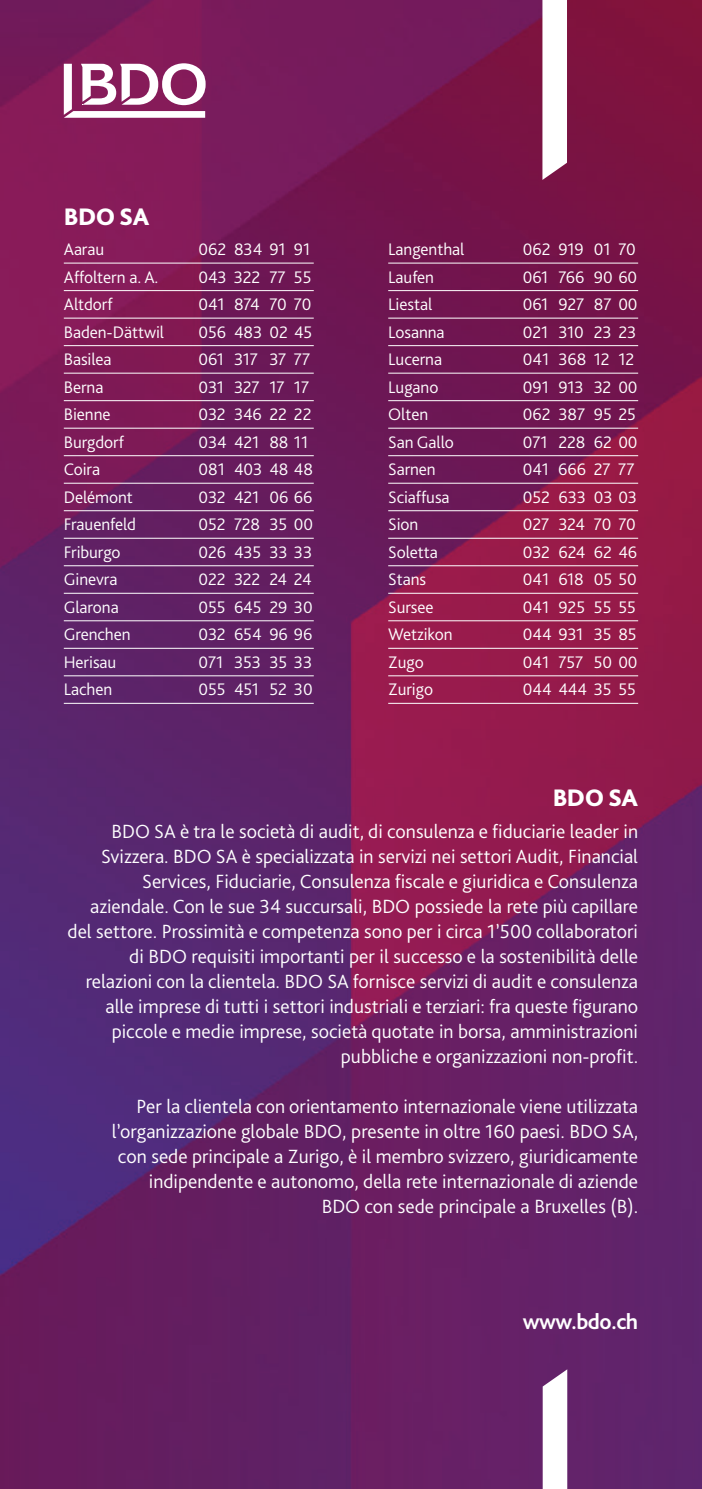
<style>
.page{position:relative;width:702px;height:1489px;background:#fff}
.page>*{position:absolute;margin:0;border:0;box-sizing:border-box;transform-origin:0 0}
.t1{font:800 25px "Bliss Pro";letter-spacing:-.02em;color:#fff}
.t2{font:700 22.5px "Bliss Pro";letter-spacing:-.025em;color:#fff}
.t3{font:300 20px/25px "Bliss Pro";color:#fff;text-align:right}
.t4{font:300 17.5px "Bliss Pro";letter-spacing:-.005em;color:#fff}
</style>
<div class="page">
<img style="left:0;top:0;width:702px;height:1488px">
<svg style="left:542px;top:0;width:25px;height:180px"></svg>
<svg style="left:542px;top:1369px;width:25px;height:119px"></svg>
<hr style="left:64px;top:262px;width:250px;height:1px;background:#fff">
<hr style="left:64px;top:290px;width:250px;height:1px;background:#fff">
<hr style="left:64px;top:317px;width:250px;height:1px;background:#fff">
<hr style="left:64px;top:345px;width:250px;height:1px;background:#fff">
<hr style="left:64px;top:372px;width:250px;height:1px;background:#fff">
<hr style="left:64px;top:400px;width:250px;height:1px;background:#fff">
<hr style="left:64px;top:427px;width:250px;height:1px;background:#fff">
<hr style="left:64px;top:455px;width:250px;height:1px;background:#fff">
<hr style="left:64px;top:482px;width:250px;height:1px;background:#fff">
<hr style="left:64px;top:510px;width:250px;height:1px;background:#fff">
<hr style="left:64px;top:537px;width:250px;height:1px;background:#fff">
<hr style="left:64px;top:565px;width:250px;height:1px;background:#fff">
<hr style="left:64px;top:592px;width:250px;height:1px;background:#fff">
<hr style="left:64px;top:620px;width:250px;height:1px;background:#fff">
<hr style="left:64px;top:647px;width:250px;height:1px;background:#fff">
<hr style="left:64px;top:675px;width:250px;height:1px;background:#fff">
<hr style="left:64px;top:702px;width:250px;height:1px;background:#fff">
<hr style="left:388px;top:262px;width:250px;height:1px;background:#fff">
<hr style="left:388px;top:290px;width:250px;height:1px;background:#fff">
<hr style="left:388px;top:317px;width:250px;height:1px;background:#fff">
<hr style="left:388px;top:345px;width:250px;height:1px;background:#fff">
<hr style="left:388px;top:372px;width:250px;height:1px;background:#fff">
<hr style="left:388px;top:400px;width:250px;height:1px;background:#fff">
<hr style="left:388px;top:427px;width:250px;height:1px;background:#fff">
<hr style="left:388px;top:455px;width:250px;height:1px;background:#fff">
<hr style="left:388px;top:482px;width:250px;height:1px;background:#fff">
<hr style="left:388px;top:510px;width:250px;height:1px;background:#fff">
<hr style="left:388px;top:537px;width:250px;height:1px;background:#fff">
<hr style="left:388px;top:565px;width:250px;height:1px;background:#fff">
<hr style="left:388px;top:592px;width:250px;height:1px;background:#fff">
<hr style="left:388px;top:620px;width:250px;height:1px;background:#fff">
<hr style="left:388px;top:647px;width:250px;height:1px;background:#fff">
<hr style="left:388px;top:675px;width:250px;height:1px;background:#fff">
<hr style="left:388px;top:702px;width:250px;height:1px;background:#fff">
<svg style="left:64px;top:63px;width:142px;height:55px"></svg>
<p class="t1" style="left:64px;top:207px;width:87px">BDO SA</p>
<p class="t4" style="left:64px;top:242px;width:42px">Aarau</p>
<p class="t4" style="left:198px;top:242px;width:113px">062 834 91 91</p>
<p class="t4" style="left:64px;top:270px;width:96px">Affoltern a. A.</p>
<p class="t4" style="left:198px;top:270px;width:114px">043 322 77 55</p>
<p class="t4" style="left:64px;top:297px;width:50px">Altdorf</p>
<p class="t4" style="left:198px;top:297px;width:114px">041 874 70 70</p>
<p class="t4" style="left:64px;top:325px;width:102px">Baden-Dättwil</p>
<p class="t4" style="left:198px;top:325px;width:115px">056 483 02 45</p>
<p class="t4" style="left:64px;top:352px;width:49px">Basilea</p>
<p class="t4" style="left:198px;top:352px;width:113px">061 317 37 77</p>
<p class="t4" style="left:64px;top:380px;width:41px">Berna</p>
<p class="t4" style="left:198px;top:380px;width:112px">031 327 17 17</p>
<p class="t4" style="left:64px;top:407px;width:48px">Bienne</p>
<p class="t4" style="left:198px;top:407px;width:114px">032 346 22 22</p>
<p class="t4" style="left:64px;top:435px;width:62px">Burgdorf</p>
<p class="t4" style="left:198px;top:435px;width:111px">034 421 88 11</p>
<p class="t4" style="left:64px;top:462px;width:38px">Coira</p>
<p class="t4" style="left:198px;top:462px;width:116px">081 403 48 48</p>
<p class="t4" style="left:64px;top:490px;width:71px">Delémont</p>
<p class="t4" style="left:198px;top:490px;width:115px">032 421 06 66</p>
<p class="t4" style="left:64px;top:517px;width:74px">Frauenfeld</p>
<p class="t4" style="left:198px;top:517px;width:116px">052 728 35 00</p>
<p class="t4" style="left:64px;top:545px;width:58px">Friburgo</p>
<p class="t4" style="left:198px;top:545px;width:115px">026 435 33 33</p>
<p class="t4" style="left:64px;top:572px;width:55px">Ginevra</p>
<p class="t4" style="left:198px;top:572px;width:115px">022 322 24 24</p>
<p class="t4" style="left:64px;top:600px;width:56px">Glarona</p>
<p class="t4" style="left:198px;top:600px;width:116px">055 645 29 30</p>
<p class="t4" style="left:64px;top:627px;width:68px">Grenchen</p>
<p class="t4" style="left:198px;top:627px;width:115px">032 654 96 96</p>
<p class="t4" style="left:64px;top:655px;width:54px">Herisau</p>
<p class="t4" style="left:198px;top:655px;width:115px">071 353 35 33</p>
<p class="t4" style="left:64px;top:682px;width:50px">Lachen</p>
<p class="t4" style="left:198px;top:682px;width:116px">055 451 52 30</p>
<p class="t4" style="left:388px;top:242px;width:78px">Langenthal</p>
<p class="t4" style="left:523px;top:242px;width:114px">062 919 01 70</p>
<p class="t4" style="left:388px;top:270px;width:47px">Laufen</p>
<p class="t4" style="left:523px;top:270px;width:116px">061 766 90 60</p>
<p class="t4" style="left:388px;top:297px;width:46px">Liestal</p>
<p class="t4" style="left:523px;top:297px;width:116px">061 927 87 00</p>
<p class="t4" style="left:388px;top:325px;width:58px">Losanna</p>
<p class="t4" style="left:523px;top:325px;width:115px">021 310 23 23</p>
<p class="t4" style="left:388px;top:352px;width:55px">Lucerna</p>
<p class="t4" style="left:523px;top:352px;width:113px">041 368 12 12</p>
<p class="t4" style="left:388px;top:380px;width:52px">Lugano</p>
<p class="t4" style="left:523px;top:380px;width:116px">091 913 32 00</p>
<p class="t4" style="left:388px;top:407px;width:42px">Olten</p>
<p class="t4" style="left:523px;top:407px;width:114px">062 387 95 25</p>
<p class="t4" style="left:388px;top:435px;width:67px">San Gallo</p>
<p class="t4" style="left:523px;top:435px;width:116px">071 228 62 00</p>
<p class="t4" style="left:388px;top:462px;width:49px">Sarnen</p>
<p class="t4" style="left:523px;top:462px;width:113px">041 666 27 77</p>
<p class="t4" style="left:388px;top:490px;width:63px">Sciaffusa</p>
<p class="t4" style="left:523px;top:490px;width:116px">052 633 03 03</p>
<p class="t4" style="left:388px;top:517px;width:32px">Sion</p>
<p class="t4" style="left:523px;top:517px;width:114px">027 324 70 70</p>
<p class="t4" style="left:388px;top:545px;width:51px">Soletta</p>
<p class="t4" style="left:523px;top:545px;width:116px">032 624 62 46</p>
<p class="t4" style="left:388px;top:572px;width:39px">Stans</p>
<p class="t4" style="left:523px;top:572px;width:115px">041 618 05 50</p>
<p class="t4" style="left:388px;top:600px;width:47px">Sursee</p>
<p class="t4" style="left:523px;top:600px;width:115px">041 925 55 55</p>
<p class="t4" style="left:388px;top:627px;width:66px">Wetzikon</p>
<p class="t4" style="left:523px;top:627px;width:115px">044 931 35 85</p>
<p class="t4" style="left:388px;top:655px;width:37px">Zugo</p>
<p class="t4" style="left:523px;top:655px;width:116px">041 757 50 00</p>
<p class="t4" style="left:388px;top:682px;width:46px">Zurigo</p>
<p class="t4" style="left:523px;top:682px;width:114px">044 444 35 55</p>
<p class="t1" style="left:552px;top:787px;width:87px">BDO SA</p>
<p class="t3" style="left:68px;top:820px;width:572px">BDO SA è tra le società di audit, di consulenza e fiduciarie leader in Svizzera. BDO SA è specializzata in servizi nei settori Audit, Financial Services, Fiduciarie, Consulenza fiscale e giuridica e Consulenza aziendale. Con le sue 34 succursali, BDO possiede la rete più capillare del settore. Prossimità e competenza sono per i circa 1’500 collaboratori di BDO requisiti importanti per il successo e la sostenibilità delle relazioni con la clientela. BDO SA fornisce servizi di audit e consulenza alle imprese di tutti i settori industriali e terziari: fra queste figurano piccole e medie imprese, società quotate in borsa, amministrazioni pubbliche e organizzazioni non-profit.</p>
<p class="t3" style="left:112px;top:1095px;width:528px">Per la clientela con orientamento internazionale viene utilizzata l’organizzazione globale BDO, presente in oltre 160 paesi. BDO SA, con sede principale a Zurigo, è il membro svizzero, giuridicamente indipendente e autonomo, della rete internazionale di aziende BDO con sede principale a Bruxelles (B).</p>
<p class="t2" style="left:523px;top:1312px;width:117px">www.bdo.ch</p>
</div>
